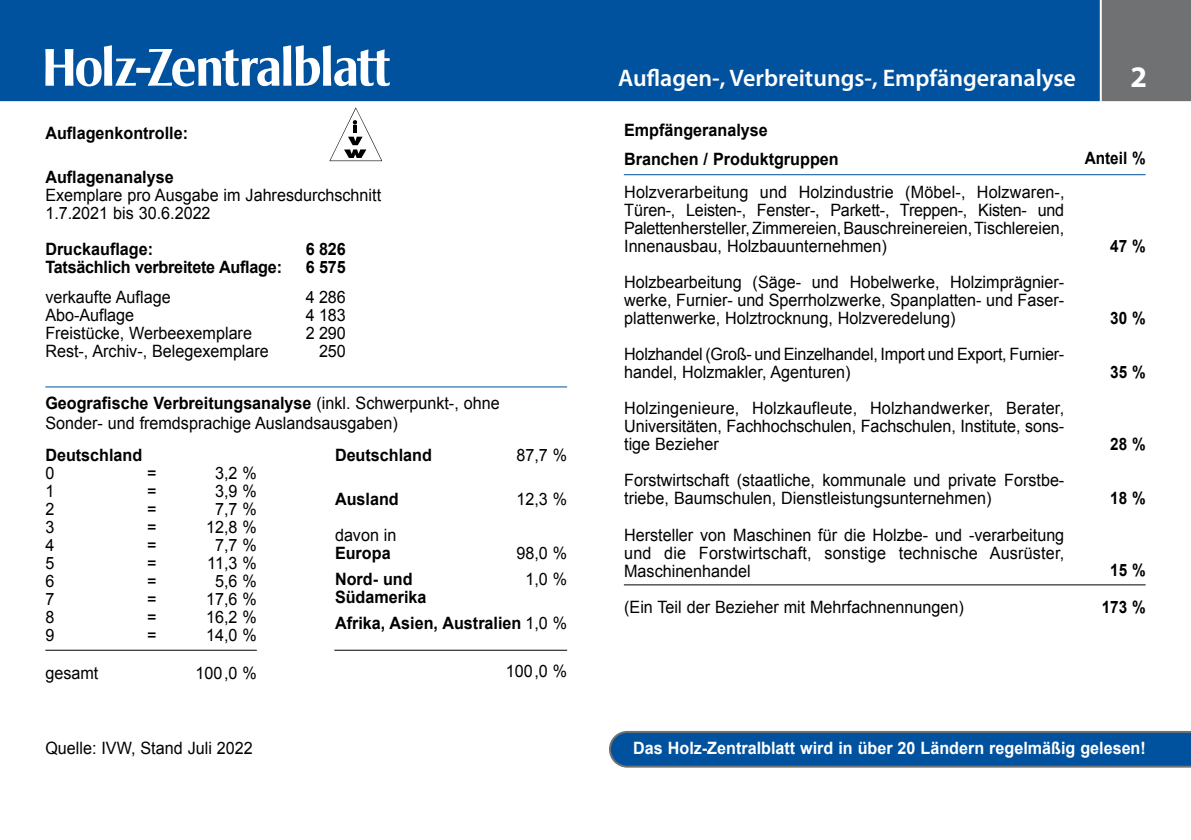
<style>
.page{position:relative;width:1191px;height:840px;background:#fff}
.page>*{position:absolute;margin:0;border:0;box-sizing:border-box;transform-origin:0 0}
.t1{font:700 30px "Myriad Pro";color:#fff}
.t2{font:600 24px "Myriad Pro";color:#fff}
.t3{font:17px/18px "Arial";color:#000;scale:.95 1}
.t4{font:700 17px/26px "Arial";color:#000;scale:.95 1}
.t5{font:700 17px "Arial";color:#fff;scale:.95 1}
.t6{font:700 17px/36px "Arial";color:#000;text-align:center;scale:.9 1}
.s1{font-weight:700}
.s2{font-weight:400}
</style>
<div class="page">
<svg style="left:609px;top:731px;width:582px;height:36px;background:#0c559a"></svg>
<div style="left:0;top:0;width:1099px;height:102px;background:#00519e"></div>
<div style="left:1099px;top:0;width:92px;height:102px;background:#707172"></div>
<svg style="left:45px;top:45px;width:345px;height:41px"></svg>
<hr style="left:624px;top:174px;width:521px;height:1px;background:#00519e">
<hr style="left:624px;top:584px;width:521px;height:1px;background:#000">
<hr style="left:45px;top:386px;width:522px;height:1px;background:#00519e">
<hr style="left:45px;top:649px;width:212px;height:1px;background:#000">
<hr style="left:334px;top:649px;width:233px;height:1px;background:#000">
<svg style="left:329px;top:107px;width:53px;height:54px"></svg>
<p class="t4" style="left:45px;top:120px;width:152px">Auflagenkontrolle:</p>
<p class="t4" style="left:45px;top:164px;width:137px">Auflagenanalyse</p>
<p class="t3" style="left:45px;top:186px;width:355px">Exemplare pro Ausgabe im Jahresdurchschnitt<br>1.7.2021 bis 30.6.2022</p>
<p class="t4" style="left:45px;top:237px;width:115px">Druckauflage:</p>
<p class="t4" style="left:306px;top:237px;width:44px">6 826</p>
<p class="t4" style="left:45px;top:255px;width:251px">Tatsächlich verbreitete Auflage:</p>
<p class="t4" style="left:306px;top:255px;width:44px">6 575</p>
<p class="t3" style="left:45px;top:288px;width:133px">verkaufte Auflage</p>
<p class="t3" style="left:306px;top:288px;width:44px">4 286</p>
<p class="t3" style="left:45px;top:306px;width:95px">Abo-Auflage</p>
<p class="t3" style="left:306px;top:306px;width:44px">4 183</p>
<p class="t3" style="left:45px;top:324px;width:219px">Freistücke, Werbeexemplare</p>
<p class="t3" style="left:306px;top:324px;width:44px">2 290</p>
<p class="t3" style="left:45px;top:342px;width:237px">Rest-, Archiv-, Belegexemplare</p>
<p class="t3" style="left:319px;top:342px;width:30px">250</p>
<p class="t3" style="left:45px;top:393px;width:480px;line-height:20px"><span class="s1">Geografische Verbreitungsanalyse</span> (inkl. Schwerpunkt-, ohne<br>Sonder- und fremdsprachige Auslandsausgaben)</p>
<p class="t4" style="left:45px;top:442px;width:104px">Deutschland</p>
<p class="t3" style="left:45px;top:463px;width:11px">0</p>
<p class="t3" style="left:147px;top:463px;width:11px">=</p>
<p class="t3" style="left:215px;top:463px;width:45px">3,2 %</p>
<p class="t3" style="left:45px;top:481px;width:11px">1</p>
<p class="t3" style="left:147px;top:481px;width:11px">=</p>
<p class="t3" style="left:215px;top:481px;width:45px">3,9 %</p>
<p class="t3" style="left:45px;top:499px;width:11px">2</p>
<p class="t3" style="left:147px;top:499px;width:11px">=</p>
<p class="t3" style="left:215px;top:499px;width:45px">7,7 %</p>
<p class="t3" style="left:45px;top:517px;width:11px">3</p>
<p class="t3" style="left:147px;top:517px;width:11px">=</p>
<p class="t3" style="left:206px;top:517px;width:55px">12,8 %</p>
<p class="t3" style="left:45px;top:535px;width:11px">4</p>
<p class="t3" style="left:147px;top:535px;width:11px">=</p>
<p class="t3" style="left:215px;top:535px;width:45px">7,7 %</p>
<p class="t3" style="left:45px;top:553px;width:11px">5</p>
<p class="t3" style="left:147px;top:553px;width:11px">=</p>
<p class="t3" style="left:207px;top:553px;width:54px">11,3 %</p>
<p class="t3" style="left:45px;top:571px;width:11px">6</p>
<p class="t3" style="left:147px;top:571px;width:11px">=</p>
<p class="t3" style="left:215px;top:571px;width:45px">5,6 %</p>
<p class="t3" style="left:45px;top:589px;width:11px">7</p>
<p class="t3" style="left:147px;top:589px;width:11px">=</p>
<p class="t3" style="left:206px;top:589px;width:55px">17,6 %</p>
<p class="t3" style="left:45px;top:607px;width:11px">8</p>
<p class="t3" style="left:147px;top:607px;width:11px">=</p>
<p class="t3" style="left:206px;top:607px;width:55px">16,2 %</p>
<p class="t3" style="left:45px;top:625px;width:11px">9</p>
<p class="t3" style="left:147px;top:625px;width:11px">=</p>
<p class="t3" style="left:206px;top:625px;width:55px">14,0 %</p>
<p class="t3" style="left:45px;top:663px;width:57px">gesamt</p>
<p class="t3" style="left:195px;top:663px;width:66px">100,0 %</p>
<p class="t4" style="left:335px;top:442px;width:104px">Deutschland</p>
<p class="t3" style="left:516px;top:445px;width:55px">87,7 %</p>
<p class="t4" style="left:335px;top:486px;width:69px">Ausland</p>
<p class="t3" style="left:516px;top:489px;width:55px">12,3 %</p>
<p class="t3" style="left:335px;top:525px;width:66px">davon in</p>
<p class="t4" style="left:335px;top:540px;width:60px">Europa</p>
<p class="t3" style="left:516px;top:543px;width:55px">98,0 %</p>
<p class="t4" style="left:335px;top:566px;width:83px">Nord- und</p>
<p class="t3" style="left:525px;top:569px;width:45px">1,0 %</p>
<p class="t4" style="left:335px;top:584px;width:246px">Südamerika<br>Afrika, Asien, Australien <span class="s2">1,0 %</span></p>
<p class="t3" style="left:506px;top:661px;width:66px">100,0 %</p>
<p class="t3" style="left:45px;top:738px;width:220px">Quelle: IVW, Stand Juli 2022</p>
<h2 class="t2" style="left:618px;top:63px;width:459px">Auflagen-, Verbreitungs-, Empfängeranalyse</h2>
<h1 class="t1" style="left:1130px;top:57px;width:18px">2</h1>
<p class="t4" style="left:624px;top:117px;width:227px;line-height:28px">Empfängeranalyse<br>Branchen / Produktgruppen</p>
<p class="t3" style="left:624px;top:183px;width:465px;text-align:justify">Holzverarbeitung und Holzindustrie (Möbel-, Holzwaren-, Türen-, Leisten-, Fenster-, Parkett-, Treppen-, Kisten- und Palettenhersteller, Zimmereien, Bauschreinereien, Tischlereien, Innenausbau, Holzbauunternehmen)</p>
<p class="t3" style="left:624px;top:273px;width:464px;text-align:justify">Holzbearbeitung (Säge- und Hobelwerke, Holzimprägnier&shy;werke, Furnier- und Sperrholzwerke, Spanplatten- und Faser&shy;plattenwerke, Holztrocknung, Holzveredelung)</p>
<p class="t3" style="left:624px;top:345px;width:465px">Holzhandel (Groß- und Einzelhandel, Import und Export, Furnier&shy;handel, Holzmakler, Agenturen)</p>
<p class="t3" style="left:624px;top:399px;width:465px;text-align:justify">Holzingenieure, Holzkaufleute, Holzhandwerker, Berater, Universitäten, Fachhochschulen, Fachschulen, Institute, sons&shy;tige Bezieher</p>
<p class="t3" style="left:624px;top:471px;width:464px">Forstwirtschaft (staatliche, kommunale und private Forstbe&shy;triebe, Baumschulen, Dienstleistungsunternehmen)</p>
<p class="t3" style="left:624px;top:525px;width:465px;text-align:justify">Hersteller von Maschinen für die Holzbe- und -verarbeitung und die Forstwirtschaft, sonstige technische Ausrüster, Maschinenhandel</p>
<p class="t3" style="left:624px;top:597px;width:359px">(Ein Teil der Bezieher mit Mehrfachnennungen)</p>
<p class="t6" style="left:1084px;top:141px;width:69px">Anteil %</p>
<p class="t6" style="left:1110px;top:228px;width:41px">47 %</p>
<p class="t6" style="left:1110px;top:300px;width:41px">30 %</p>
<p class="t6" style="left:1110px;top:354px;width:41px">35 %</p>
<p class="t6" style="left:1110px;top:426px;width:41px">28 %</p>
<p class="t6" style="left:1110px;top:480px;width:41px">18 %</p>
<p class="t6" style="left:1101px;top:552px;width:50px">15 %<br>173 %</p>
<p class="t5" style="left:633px;top:736px;width:541px">Das Holz-Zentralblatt wird in über 20 Ländern regelmäßig gelesen!</p>
</div>
